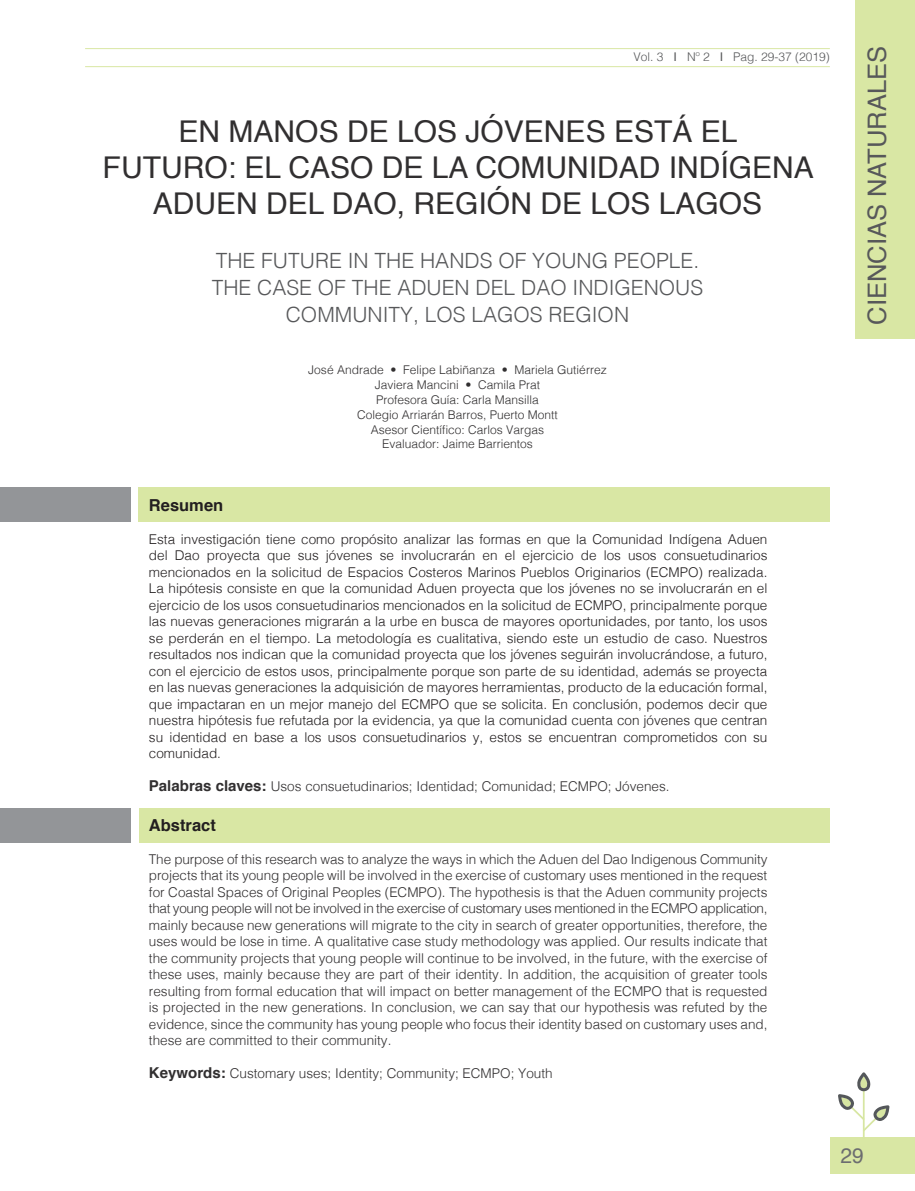
<style>
.page{position:relative;width:915px;height:1191px;background:#fff}
.page>*{position:absolute;margin:0;border:0;box-sizing:border-box;transform-origin:0 0}
.titulos{font:30px/36px "Helvetica";color:#312f30;text-align:center}
.Pie_de_pagina{font:25.5px "Helvetica";color:#57585a}
.Titulo_ingles{font:300 21px "Helvetica";color:#57585a}
.t1{font:21px "Helvetica";color:#57585a}
.t2{font:700 16.5px "Helvetica";color:#231f20}
.Resumen{font:300 13.5px/16.5px "Helvetica";color:#312f30;text-align:justify}
.t3{font:300 13.5px/16.5px "Helvetica";color:#231f20;text-align:justify}
.autores{font:300 12px "Helvetica";color:#312f30}
.t4{font:300 12px "Helvetica";color:#57585a}
.s1{font-weight:400}
.s2{font-weight:700;font-size:15px}
.s3{color:#6c6d70}
</style>
<div class="page">
<div style="left:829px;top:1137px;width:85px;height:37px;background:#d9e7a4"></div>
<svg style="left:838px;top:1072px;width:51px;height:65px"></svg>
<div style="left:0;top:487px;width:130px;height:34px;background:#939598"></div>
<div style="left:138px;top:487px;width:691px;height:34px;background:#d9e7a4"></div>
<div style="left:140px;top:808px;width:689px;height:35px;background:#d9e7a4"></div>
<div style="left:0;top:808px;width:130px;height:35px;background:#939598"></div>
<div style="left:855px;top:0;width:59px;height:339px;background:#d9e7a4"></div>
<hr style="left:85px;top:48px;width:744px;height:1px;background:#d9e7a4">
<hr style="left:85px;top:66px;width:744px;height:1px;background:#d9e7a4">
<p class="t4" style="left:633px;top:47px;width:198px">Vol. 3 <span class="s1">I</span> Nº 2 <span class="s1">I</span> Pag. 29-37 (2019)</p>
<p class="titulos" style="left:178px;top:114px;width:560px">EN MANOS DE LOS JÓVENES ESTÁ EL</p>
<p class="titulos" style="left:103px;top:150px;width:712px">FUTURO: EL CASO DE LA COMUNIDAD INDÍGENA<br>ADUEN DEL DAO, REGIÓN DE LOS LAGOS</p>
<p class="Titulo_ingles" style="left:216px;top:242px;width:485px">THE FUTURE IN THE HANDS OF YOUNG PEOPLE.</p>
<p class="Titulo_ingles" style="left:211px;top:269px;width:493px">THE CASE OF THE ADUEN DEL DAO INDIGENOUS</p>
<p class="Titulo_ingles" style="left:286px;top:296px;width:345px">COMMUNITY, LOS LAGOS REGION</p>
<p class="autores" style="left:308px;top:359px;width:300px">José Andrade • Felipe Labiñanza • Mariela Gutiérrez</p>
<p class="autores" style="left:374px;top:374px;width:167px">Javiera Mancini • Camila Prat</p>
<p class="autores" style="left:376px;top:389px;width:164px">Profesora Guía: Carla Mansilla</p>
<p class="autores" style="left:357px;top:404px;width:202px">Colegio Arriarán Barros, Puerto Montt</p>
<p class="autores" style="left:370px;top:419px;width:175px">Asesor Científico: Carlos Vargas</p>
<p class="autores" style="left:382px;top:434px;width:152px">Evaluador: Jaime Barrientos</p>
<p class="t2" style="left:149px;top:492px;width:76px">Resumen</p>
<p class="t3" style="left:149px;top:529px;width:620px">Esta investigación tiene como propósito analizar las formas en que la Comunidad Indígena Aduen del Dao proyecta que sus jóvenes se involucrarán en el ejercicio de los usos consuetudinarios mencionados en la solicitud de Espacios Costeros Marinos Pueblos Originarios (ECMPO) realizada.<br>La hipótesis consiste en que la comunidad Aduen proyecta que los jóvenes no se involucrarán en el ejercicio de los usos consuetudinarios mencionados en la solicitud de ECMPO, principalmente porque las nuevas generaciones migrarán a la urbe en busca de mayores oportunidades, por tanto, los usos se perderán en el tiempo. La metodología es cualitativa, siendo este un estudio de caso. Nuestros resultados nos indican que la comunidad proyecta que los jóvenes seguirán involucrándose, a futuro, con el ejercicio de estos usos, principalmente porque son parte de su identidad, además se proyecta en las nuevas generaciones la adquisición de mayores herramientas, producto de la educación formal, que impactaran en un mejor manejo del ECMPO que se solicita. En conclusión, podemos decir que nuestra hipótesis fue refutada por la evidencia, ya que la comunidad cuenta con jóvenes que centran su identidad en base a los usos consuetudinarios y, estos se encuentran comprometidos con su comunidad.</p>
<p class="Resumen" style="left:149px;top:777px;width:522px"><span class="s2">Palabras claves:</span> Usos consuetudinarios; Identidad; Comunidad; ECMPO; Jóvenes.</p>
<p class="t2" style="left:149px;top:811px;width:68px">Abstract</p>
<p class="Resumen" style="left:149px;top:849px;width:620px">The purpose of this research was to analyze the ways in which the Aduen del Dao Indigenous Community projects that its young people will be involved in the exercise of customary uses mentioned in the request for Coastal Spaces of Original Peoples (ECMPO). The hypothesis is that the Aduen community projects that young people will not be involved in the exercise of customary uses mentioned in the ECMPO application, mainly because new generations will migrate to the city in search of greater opportunities, therefore, the uses would be lose in time. A qualitative case study methodology was applied. Our results indicate that the community projects that young people will continue to be involved, in the future, with the exercise of these uses, mainly because they are part of their identity. In addition, the acquisition of greater tools resulting from formal education that will impact on better management of the ECMPO that is requested is projected in the new generations. In conclusion, we can say that our hypothesis was refuted by the evidence, since the community has young people who focus their identity based on customary uses and, these are committed to their community.</p>
<p class="Resumen" style="left:149px;top:1064px;width:405px"><span class="s2">Keywords:</span> Customary uses; Identity; Community; ECMPO; Youth</p>
<p class="Pie_de_pagina" style="left:857px;top:325px;width:280px;rotate:-90deg">CIENCIAS NATURALES</p>
<h3 class="t1" style="left:834px;top:1139px;width:30px">29<span class="s3">29</span></h3>
</div>
